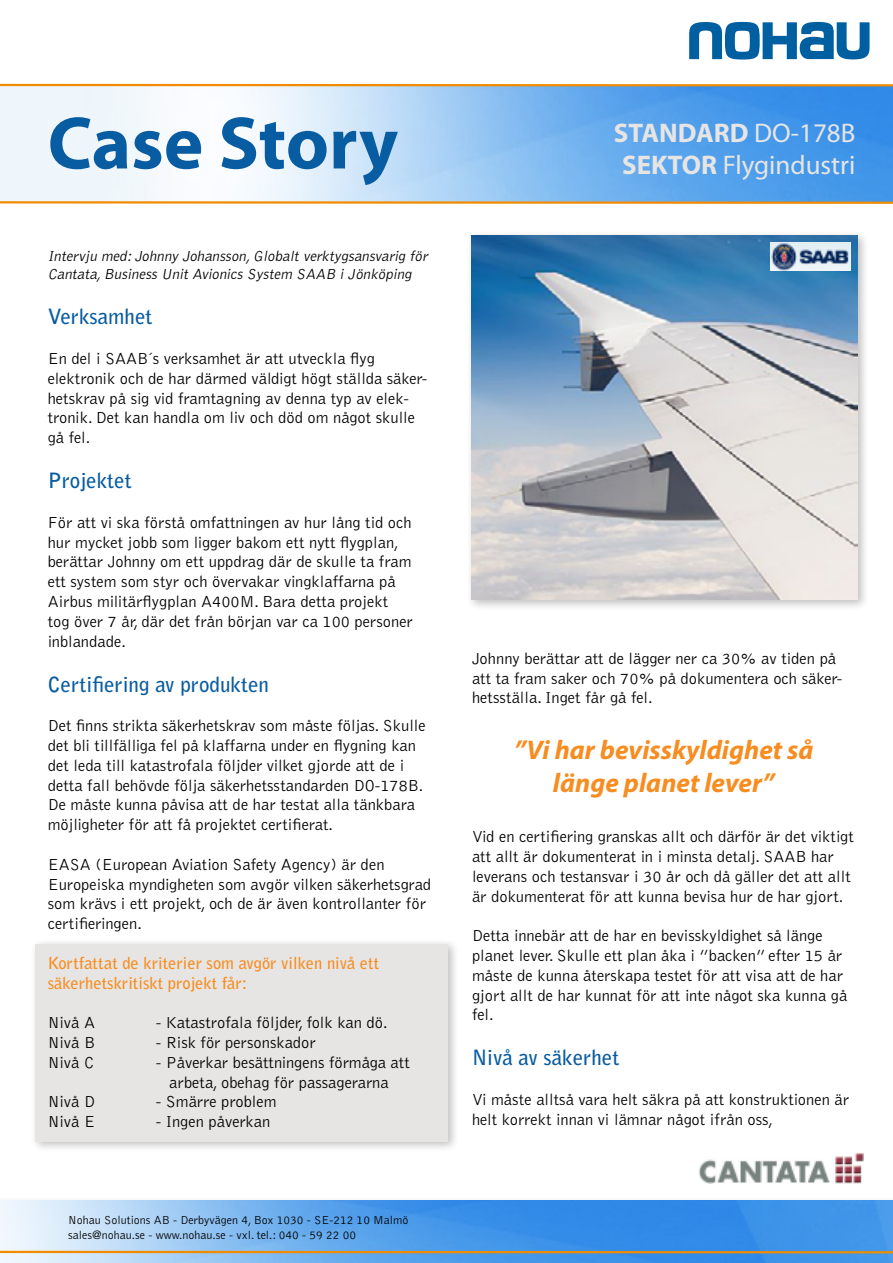
<style>
.page{position:relative;width:893px;height:1263px;background:#fff}
.page>*{position:absolute;margin:0;border:0;box-sizing:border-box;transform-origin:0 0}
.t1{font:700 75px "Myriad Pro";color:#085ca1}
.t2{font:italic 700 27px/32.4px "Myriad Pro";color:#f78d20;text-align:center}
.t3{font:27px/32.4px "Myriad Pro";color:#e7e5e4;text-align:center}
.t4{font:700 21px "Bell Gothic";color:#085ca1}
.t5{font:300 16.5px/19.8px "Bell Gothic";color:#000}
.t6{font:700 16.5px/19.8px "Bell Gothic";color:#f78d20}
.t7{font:italic 300 15px/18px "Bell Gothic";color:#000}
.t8{font:300 12px/14.4px "Bell Gothic";color:#000}
.s1{font-weight:700}
</style>
<div class="page">
<img style="left:0;top:86px;width:893px;height:115px">
<div style="left:469px;top:230px;width:400px;height:381px;background:#000;opacity:.25"></div>
<img style="left:472px;top:235px;width:386px;height:365px">
<div style="left:0;top:1196px;width:893px;height:67px;background:#fbfbfb"></div>
<img style="left:0;top:1200px;width:893px;height:63px">
<div style="left:30px;top:939px;width:429px;height:214px;background:#000;opacity:.25"></div>
<div style="left:35px;top:944px;width:413px;height:197px;background:#e7e5e4"></div>
<img style="left:698px;top:1153px;width:165px;height:30px">
<hr style="left:0;top:1251px;width:893px;height:2px;background:#f18c00">
<hr style="left:0;top:84px;width:893px;height:2px;background:#f18c00">
<hr style="left:0;top:201px;width:893px;height:3px;background:#f18c00">
<img style="left:770px;top:242px;width:81px;height:28px">
<svg style="left:689px;top:22px;width:180px;height:38px"></svg>
<h1 class="t1" style="left:48px;top:94px;width:352px">Case Story</h1>
<h2 class="t3" style="left:614px;top:116px;width:243px"><span class="s1">STANDARD</span> DO-178B<br><span class="s1">SEKTOR</span> Flygindustri</h2>
<p class="t7" style="left:48px;top:248px;width:385px">Intervju med:Johnny Johansson,Globalt verktygsansvarig för<br>Cantata,Business Unit Avionics System SAAB i Jönköping</p>
<p class="t4" style="left:48px;top:304px;width:106px">Verksamhet</p>
<p class="t5" style="left:48px;top:349px;width:381px">En del i SAAB´s verksamhet är att utveckla flyg elektronik och de har därmed väldigt högt ställda säker&shy;hetskrav på sig vid framtagning av denna typ av elek&shy;tronik. Det kan handla om liv och död om något skulle gå fel.</p>
<p class="t4" style="left:48px;top:468px;width:85px">Projektet</p>
<p class="t5" style="left:48px;top:513px;width:367px">För att vi ska förstå omfattningen av hur lång tid och hur mycket jobb som ligger bakom ett nytt flygplan, berättar Johnny om ett uppdrag där de skulle ta fram ett system som styr och övervakar vingklaffarna på Airbus militärflygplan A400M. Bara detta projekt tog över 7 år, där det från början var ca 100 personer inblandade.</p>
<p class="t4" style="left:48px;top:671px;width:223px">Certifiering av produkten</p>
<p class="t5" style="left:48px;top:716px;width:380px">Det finns strikta säkerhetskrav som måste följas. Skulle det bli tillfälliga fel på klaffarna under en flygning kan det leda till katastrofala följder vilket gjorde att de i detta fall behövde följa säkerhetsstandarden DO-178B.<br>De måste kunna påvisa att de har testat alla tänkbara möjligheter för att få projektet certifierat.</p>
<p class="t5" style="left:48px;top:855px;width:385px">EASA (European Aviation Safety Agency) är den Europeiska myndigheten som avgör vilken säkerhetsgrad som krävs i ett projekt, och de är även kontrollanter för certifieringen.</p>
<p class="t6" style="left:48px;top:953px;width:333px">Kortfattat de kriterier som avgör vilken nivå ett säkerhetskritiskt projekt får:</p>
<p class="t5" style="left:48px;top:1013px;width:49px">Nivå A</p>
<p class="t5" style="left:156px;top:1013px;width:233px">- Katastrofala följder, folk kan dö.</p>
<p class="t5" style="left:48px;top:1033px;width:49px">Nivå B</p>
<p class="t5" style="left:156px;top:1033px;width:162px">- Risk för personskador</p>
<p class="t5" style="left:48px;top:1053px;width:48px">Nivå C</p>
<p class="t5" style="left:156px;top:1053px;width:256px;text-align:center">- Påverkar besättningens förmåga att arbeta, obehag för passagerarna</p>
<p class="t5" style="left:48px;top:1092px;width:49px">Nivå D</p>
<p class="t5" style="left:156px;top:1092px;width:122px">- Smärre problem</p>
<p class="t5" style="left:48px;top:1112px;width:49px">Nivå E</p>
<p class="t5" style="left:156px;top:1112px;width:116px">- Ingen påverkan</p>
<p class="t8" style="left:68px;top:1213px;width:342px">Nohau Solutions AB - Derbyvägen 4, Box 1030 - SE-212 10 Malmö sales@nohau.se - www.nohau.se - vxl. tel.: 040 - 59 22 00</p>
<p class="t5" style="left:472px;top:649px;width:372px">Johnny berättar att de lägger ner ca 30% av tiden på att ta fram saker och 70% på dokumentera och säker&shy;hetsställa. Inget får gå fel.</p>
<h2 class="t2" style="left:514px;top:733px;width:301px">”Vi har bevisskyldighet så länge planet lever”</h2>
<p class="t5" style="left:472px;top:827px;width:383px">Vid en certifiering granskas allt och därför är det viktigt att allt är dokumenterat in i minsta detalj. SAAB har leverans och testansvar i 30 år och då gäller det att allt är dokumenterat för att kunna bevisa hur de har gjort.</p>
<p class="t5" style="left:472px;top:926px;width:377px">Detta innebär att de har en bevisskyldighet så länge planet lever. Skulle ett plan åka i ”backen” efter 15 år måste de kunna återskapa testet för att visa att de har gjort allt de har kunnat för att inte något ska kunna gå fel.</p>
<p class="t4" style="left:472px;top:1045px;width:149px">Nivå av säkerhet</p>
<p class="t5" style="left:472px;top:1090px;width:379px">Vi måste alltså vara helt säkra på att konstruktionen är helt korrekt innan vi lämnar något ifrån oss,</p>
</div>
